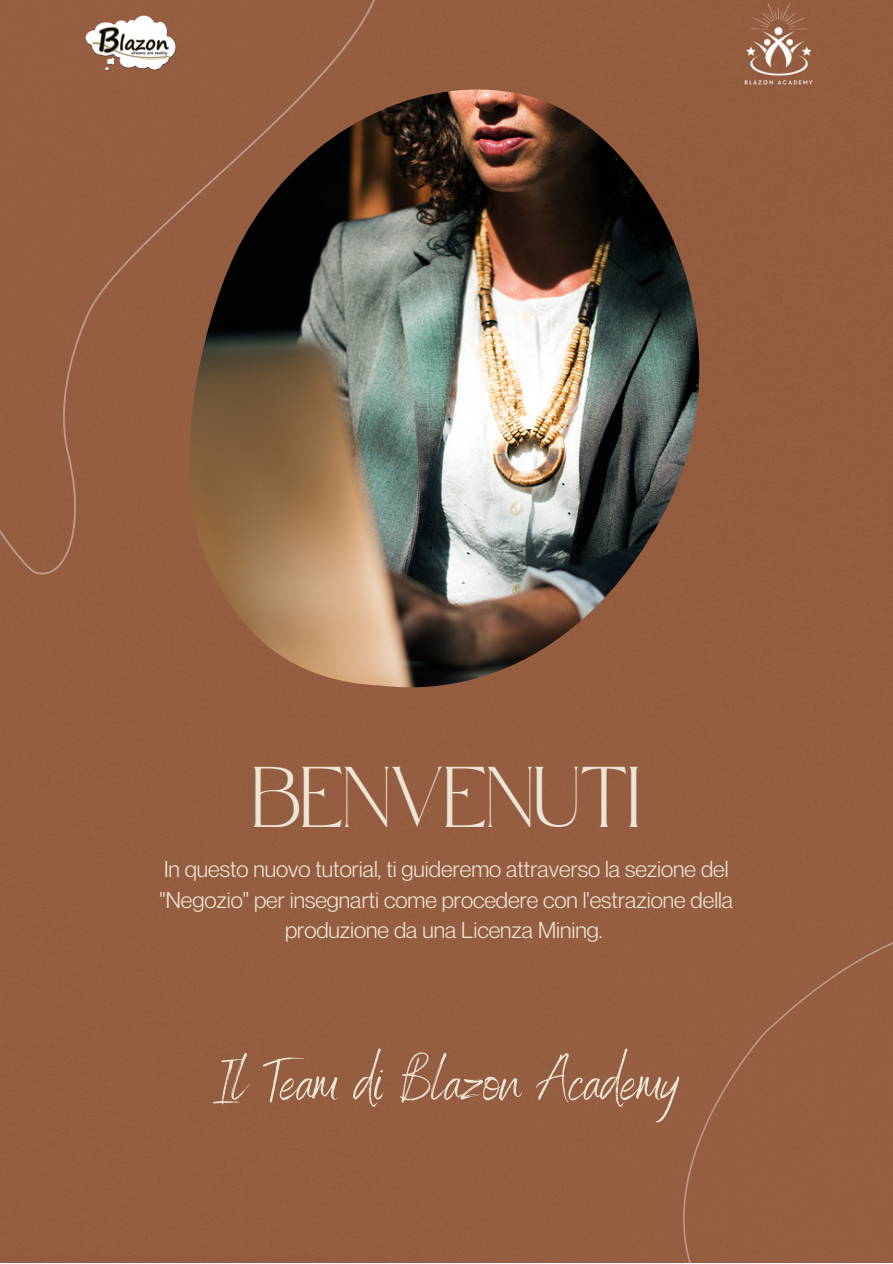
<style>
.page{position:relative;width:893px;height:1264px;background:#fff}
.page>*{position:absolute;margin:0;border:0;box-sizing:border-box;transform-origin:0 0}
.t1{font:58.5px "Benedict";color:#ede5d5}
.t2{font:42px "Safira March";color:#ede5d5}
.t3{font:22.5px/30.3px "Neue Montreal";color:#ede5d5;text-align:center}
</style>
<div class="page">
<div style="left:0;top:0;width:892px;height:1262px;background:#955d40"></div>
<div style="left:0;top:0;width:423px;height:594px;background:#955e41"></div>
<img style="left:171px;top:90px;width:550px;height:597px">
<div style="left:672px;top:925px;width:220px;height:337px;background:#955e42"></div>
<img style="left:75px;top:12px;width:106px;height:63px">
<img style="left:741px;top:0;width:76px;height:89px">
<p class="t2" style="left:253px;top:788px;width:388px">BENVENUTI</p>
<p class="t3" style="left:159px;top:853px;width:575px">In questo nuovo tutorial, ti guideremo attraverso la sezione del "Negozio" per insegnarti come procedere con l'estrazione della produzione da una Licenza Mining.</p>
<p class="t1" style="left:213px;top:1043px;width:467px">Il Team di Blazon Academy</p>
</div>
